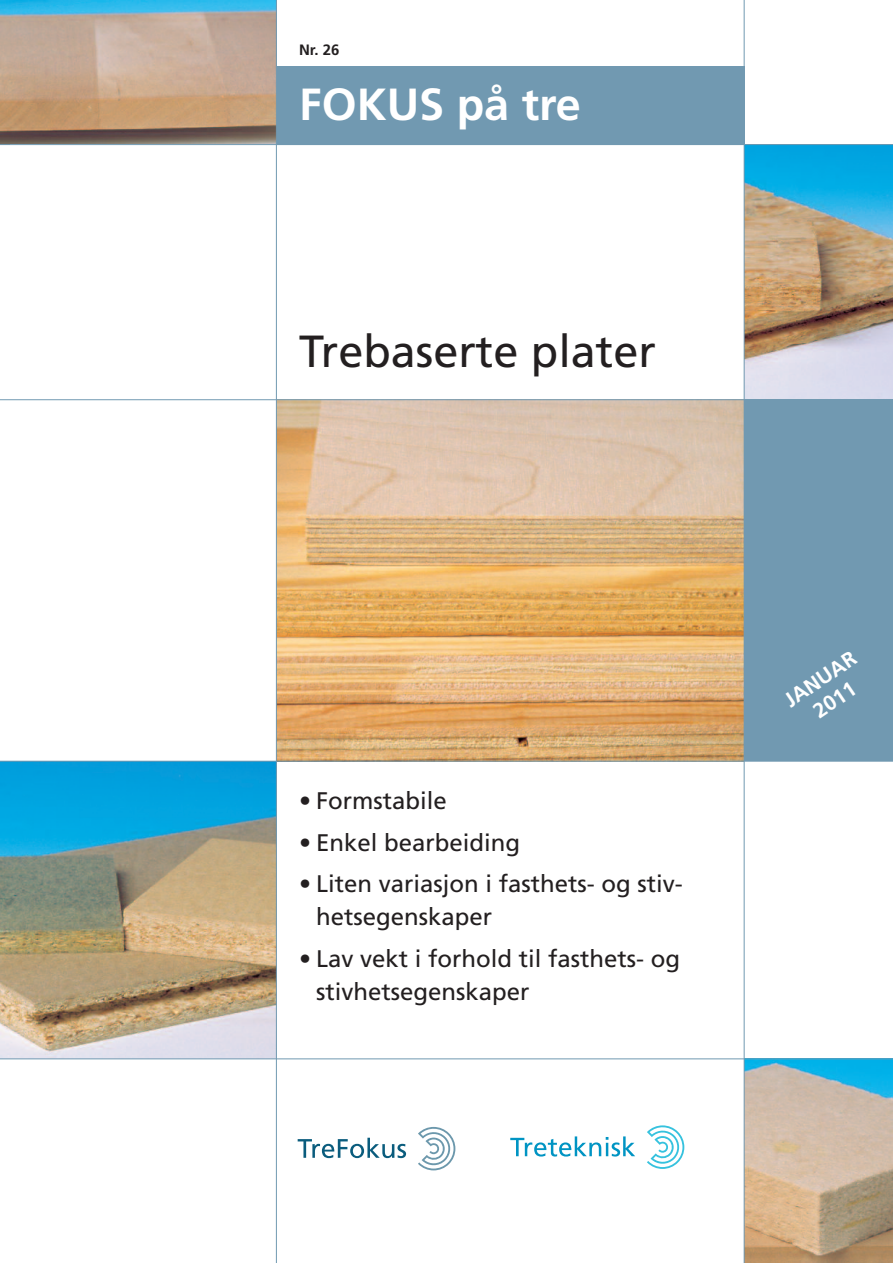
<style>
.page{position:relative;width:893px;height:1263px;background:#fff}
.page>*{position:absolute;margin:0;border:0;box-sizing:border-box;transform-origin:0 0}
.t1{font:45px "Frutiger";color:#231f20}
.t2{font:700 45px "Frutiger";color:#fff}
.t3{font:24px/33px "Frutiger";color:#231f20}
.t4{font:700 21px/25.2px "Frutiger";color:#fff;text-align:center}
.t5{font:700 15px "Frutiger";color:#231f20}
</style>
<div class="page">
<img style="left:0;top:0;width:276px;height:144px">
<img style="left:745px;top:145px;width:148px;height:254px">
<img style="left:277px;top:400px;width:467px;height:361px">
<div style="left:744px;top:400px;width:149px;height:361px;background:#7199b1"></div>
<img style="left:0;top:762px;width:276px;height:296px">
<img style="left:745px;top:1059px;width:148px;height:204px">
<hr style="left:276px;top:0;width:1px;height:1263px;background:#7199b1">
<hr style="left:744px;top:0;width:1px;height:1263px;background:#7199b1">
<hr style="left:0;top:144px;width:893px;height:1px;background:#7199b1">
<hr style="left:0;top:399px;width:893px;height:1px;background:#7199b1">
<hr style="left:0;top:761px;width:893px;height:1px;background:#7199b1">
<hr style="left:0;top:1058px;width:893px;height:1px;background:#7199b1">
<svg style="left:418px;top:1127px;width:37px;height:43px"></svg>
<svg style="left:298px;top:1138px;width:108px;height:20px"></svg>
<svg style="left:510px;top:1136px;width:125px;height:20px"></svg>
<svg style="left:647px;top:1125px;width:37px;height:44px"></svg>
<div style="left:277px;top:66px;width:468px;height:79px;background:#7199b1"></div>
<p class="t5" style="left:299px;top:44px;width:42px">Nr. 26</p>
<h1 class="t2" style="left:299px;top:87px;width:283px">FOKUS på tre</h1>
<h1 class="t1" style="left:299px;top:333px;width:358px">Trebaserte plater</h1>
<p class="t3" style="left:299px;top:786px;width:149px">• Formstabile</p>
<p class="t3" style="left:299px;top:828px;width:223px">• Enkel bearbeiding</p>
<p class="t3" style="left:316px;top:869px;width:368px;text-indent:-17px">• Liten variasjon i fasthets- og stiv&shy;hetsegenskaper</p>
<p class="t3" style="left:316px;top:944px;width:366px;text-indent:-17px">• Lav vekt i forhold til fasthets- og stivhetsegenskaper</p>
<p class="t4" style="left:780px;top:693px;width:83px;rotate:-34deg">JANUAR<br>2011</p>
</div>
